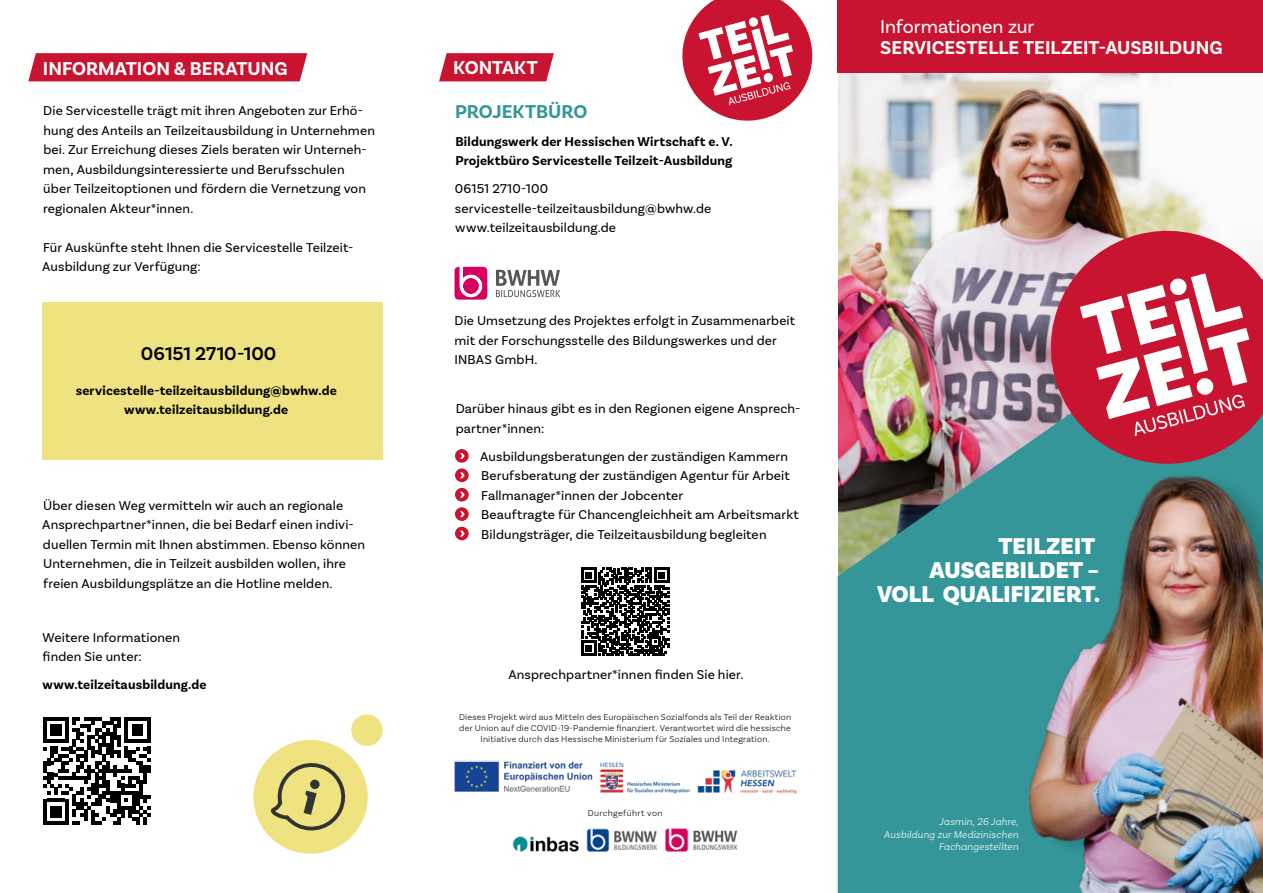
<style>
.page{position:relative;width:1263px;height:893px;background:#fff}
.page>*{position:absolute;margin:0;border:0;box-sizing:border-box;transform-origin:0 0}
.t1{font:900 24px/24px "Basic Sans";letter-spacing:.005em;color:#fff;text-align:right}
.t2{font:700 19.5px "Basic Sans";color:#fff}
.t3{font:19.5px "Basic Sans";letter-spacing:-.005em;color:#fff}
.t4{font:600 19.5px "Basic Sans";letter-spacing:.005em;color:#000}
.t5{font:700 19.5px "Basic Sans";letter-spacing:-.005em;color:#349698}
.t6{font:13.5px/19.5px "Basic Sans";letter-spacing:.01em;color:#000}
.t7{font:700 13.5px/19.5px "Basic Sans";letter-spacing:.01em;color:#000;text-align:center}
.t8{font:italic 300 10.5px/12.6px "Basic Sans";letter-spacing:.015em;color:#fff;text-align:right}
.t9{font:300 9px/10.8px "Basic Sans";letter-spacing:.02em;color:#000;text-align:center}
.t10{font:300 9px "Basic Sans";letter-spacing:.04em;color:#000}
</style>
<div class="page">
<div style="left:43px;top:302px;width:340px;height:157px;background:#efe381"></div>
<svg style="left:496px;top:270px;width:64px;height:27px"></svg>
<svg style="left:454px;top:267px;width:33px;height:33px"></svg>
<img style="left:453px;top:760px;width:344px;height:34px">
<img style="left:512px;top:828px;width:226px;height:24px">
<img style="left:838px;top:72px;width:425px;height:207px">
<img style="left:838px;top:279px;width:213px;height:614px">
<div style="left:838px;top:0;width:425px;height:72px;background:#c81430"></div>
<img style="left:963px;top:414px;width:300px;height:479px">
<svg style="left:1051px;top:231px;width:212px;height:233px;background:#b05164"></svg>
<svg style="left:1080px;top:273px;width:169px;height:163px"></svg>
<svg style="left:682px;top:0;width:131px;height:121px"></svg>
<svg style="left:253px;top:714px;width:130px;height:140px"></svg>
<svg style="left:43px;top:717px;width:107px;height:108px"></svg>
<svg style="left:439px;top:53px;width:115px;height:28px;background:#cb253f"></svg>
<div style="left:28px;top:53px;width:279px;height:28px;background:#c81430"></div>
<svg style="left:581px;top:568px;width:88px;height:88px"></svg>
<div style="left:455px;top:449px;width:14px;height:14px;background:#c81430;border-radius:50%"></div>
<svg style="left:460px;top:453px;width:5px;height:6px"></svg>
<div style="left:455px;top:468px;width:14px;height:14px;background:#c81430;border-radius:50%"></div>
<svg style="left:460px;top:472px;width:5px;height:6px"></svg>
<div style="left:455px;top:488px;width:14px;height:13px;background:#c81430;border-radius:50%"></div>
<svg style="left:460px;top:492px;width:5px;height:6px"></svg>
<div style="left:455px;top:507px;width:14px;height:14px;background:#c81430;border-radius:50%"></div>
<svg style="left:460px;top:511px;width:5px;height:6px"></svg>
<div style="left:455px;top:527px;width:14px;height:13px;background:#c81430;border-radius:50%"></div>
<svg style="left:460px;top:531px;width:5px;height:5px"></svg>
<h2 class="t2" style="left:43px;top:56px;width:246px">INFORMATION &amp; BERATUNG</h2>
<h2 class="t2" style="left:453px;top:56px;width:86px">KONTAKT</h2>
<p class="t6" style="left:43px;top:101px;width:333px">Die Servicestelle trägt mit ihren Angeboten zur Erhö&shy;hung des Anteils an Teilzeitausbildung in Unternehmen bei. Zur Erreichung dieses Ziels beraten wir Unterneh&shy;men, Ausbildungsinteressierte und Berufsschulen über Teilzeitoptionen und fördern die Vernetzung von regionalen Akteur*innen.</p>
<p class="t6" style="left:42px;top:237px;width:311px">Für Auskünfte steht Ihnen die Servicestelle Teilzeit-<br>Ausbildung zur Verfügung:</p>
<h2 class="t4" style="left:141px;top:342px;width:137px">06151 2710-100</h2>
<p class="t7" style="left:76px;top:381px;width:263px">servicestelle-teilzeitausbildung@bwhw.de www.teilzeitausbildung.de</p>
<p class="t6" style="left:42px;top:495px;width:325px">Über diesen Weg vermitteln wir auch an regionale Ansprechpartner*innen, die bei Bedarf einen indivi&shy;duellen Termin mit Ihnen abstimmen. Ebenso können Unternehmen, die in Teilzeit ausbilden wollen, ihre freien Ausbildungsplätze an die Hotline melden.</p>
<p class="t6" style="left:43px;top:627px;width:139px">Weitere Informationen finden Sie unter:</p>
<p class="t7" style="left:43px;top:675px;width:166px">www.teilzeitausbildung.de</p>
<h2 class="t5" style="left:455px;top:99px;width:134px">PROJEKTBÜRO</h2>
<p class="t7" style="left:455px;top:132px;width:279px;text-align:left">Bildungswerk der Hessischen Wirtschaft e. V.<br>Projektbüro Servicestelle Teilzeit-Ausbildung</p>
<p class="t6" style="left:455px;top:179px;width:258px">06151 2710-100 servicestelle-teilzeitausbildung@bwhw.de www.teilzeitausbildung.de</p>
<p class="t6" style="left:454px;top:311px;width:342px">Die Umsetzung des Projektes erfolgt in Zusammenarbeit mit der Forschungsstelle des Bildungswerkes und der<br>INBAS GmbH.</p>
<p class="t6" style="left:456px;top:399px;width:346px">Darüber hinaus gibt es in den Regionen eigene Ansprech&shy;partner*innen:</p>
<p class="t6" style="left:480px;top:446px;width:320px">Ausbildungsberatungen der zuständigen Kammern Berufsberatung der zuständigen Agentur für Arbeit Fallmanager*innen der Jobcenter<br>Beauftragte für Chancengleichheit am Arbeitsmarkt Bildungsträger, die Teilzeitausbildung begleiten</p>
<p class="t6" style="left:508px;top:665px;width:236px">Ansprechpartner*innen finden Sie hier.</p>
<p class="t9" style="left:459px;top:712px;width:334px">Dieses Projekt wird aus Mitteln des Europäischen Sozialfonds als Teil der Reaktion der Union auf die COVID-19-Pandemie finanziert. Verantwortet wird die hessische<br>Initiative durch das Hessische Ministerium für Soziales und Integration.</p>
<p class="t10" style="left:588px;top:808px;width:76px">Durchgeführt von</p>
<h2 class="t3" style="left:880px;top:15px;width:155px">Informationen zur</h2>
<h2 class="t2" style="left:880px;top:36px;width:344px">SERVICESTELLE TEILZEIT-AUSBILDUNG</h2>
<h1 class="t1" style="left:877px;top:534px;width:224px">TEILZEIT<br>AUSGEBILDET –<br>VOLL QUALIFIZIERT.</h1>
<p class="t8" style="left:884px;top:815px;width:136px">Jasmin, 26 Jahre,<br>Ausbildung zur Medizinischen<br>Fachangestellten</p>
</div>
